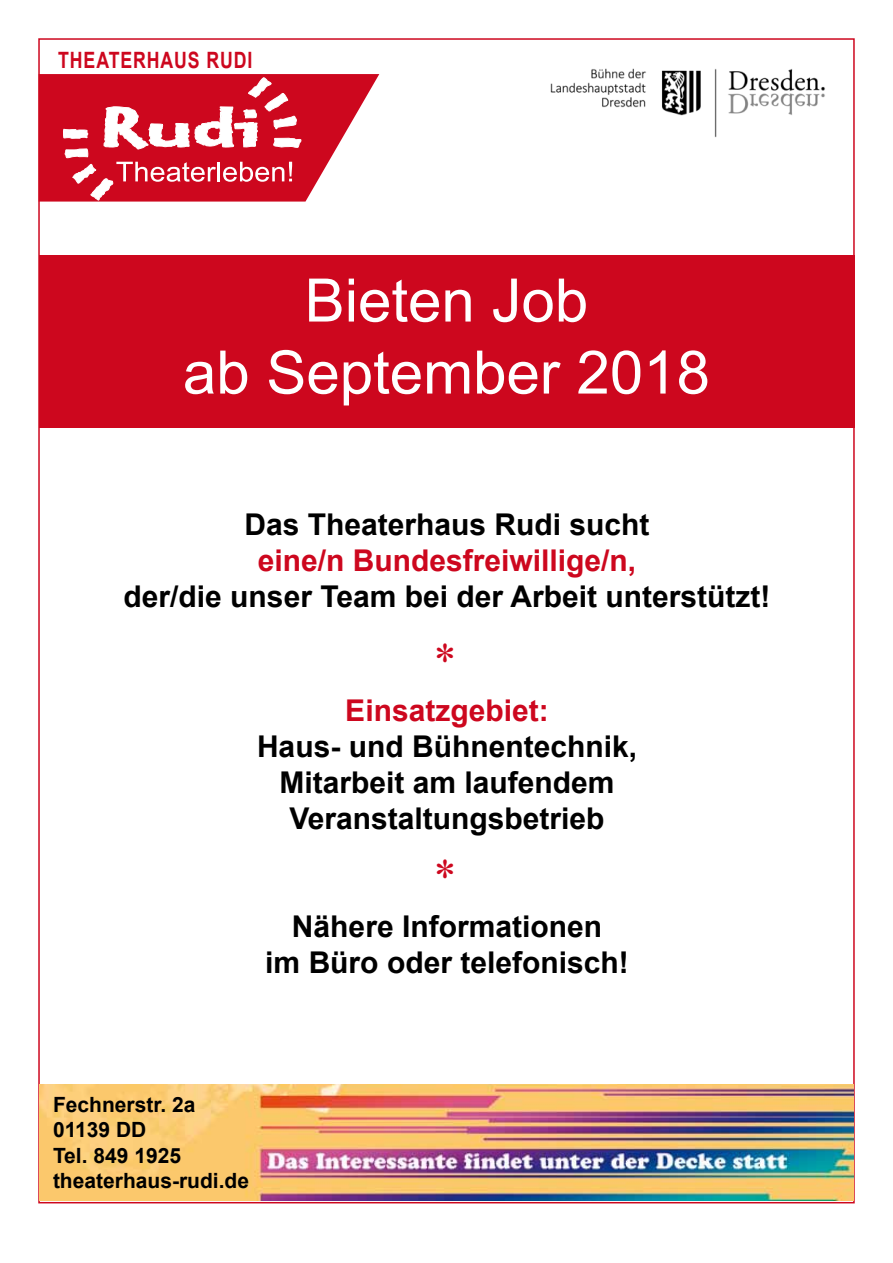
<style>
.page{position:relative;width:893px;height:1263px;background:#fff}
.page>*{position:absolute;margin:0;border:0;box-sizing:border-box;transform-origin:0 0}
.t1{font:60px/72px "Arial";color:#fff;text-align:center}
.t2{font:45px "Times New Roman";color:#cd071e}
.t3{font:700 30px/36px "Arial";color:#000;text-align:center}
.t4{font:700 30px "Arial";color:#cd071e}
.t5{font:700 22.5px "Arial";letter-spacing:.05em;color:#cd071e;scale:.79 1}
.t6{font:700 21px/25.2px "Arial";color:#000}
</style>
<div class="page">
<img style="left:40px;top:1085px;width:813px;height:116px">
<svg style="left:39px;top:74px;width:340px;height:128px"></svg>
<img style="left:550px;top:68px;width:275px;height:69px">
<div style="left:39px;top:255px;width:816px;height:172px;background:#cd071e"></div>
<p class="t5" style="left:58px;top:45px;width:248px">Theaterhaus RU DI</p>
<h1 class="t1" style="left:183px;top:265px;width:528px">Bieten Job<br>ab September 2018</h1>
<p class="t3" style="left:244px;top:508px;width:407px">Das Theaterhaus Rudi sucht</p>
<p class="t4" style="left:258px;top:541px;width:380px">eine/n Bundesfreiwillige/n,</p>
<p class="t3" style="left:124px;top:580px;width:648px">der/die unser Team bei der Arbeit unterstützt!</p>
<h2 class="t2" style="left:434px;top:629px;width:24px">*</h2>
<p class="t4" style="left:345px;top:690px;width:205px">Einsatzgebiet:</p>
<p class="t3" style="left:257px;top:729px;width:382px">Haus- und Bühnentechnik,<br>Mitarbeit am laufendem<br>Veranstaltungsbetrieb</p>
<h2 class="t2" style="left:434px;top:846px;width:24px">*</h2>
<p class="t3" style="left:265px;top:909px;width:365px">Nähere Informationen<br>im Büro oder telefonisch!</p>
<p class="t6" style="left:53px;top:1093px;width:198px">Fechnerstr. 2a<br>01139 DD<br>Tel. 849 1925 theaterhaus-rudi.de</p>
</div>
